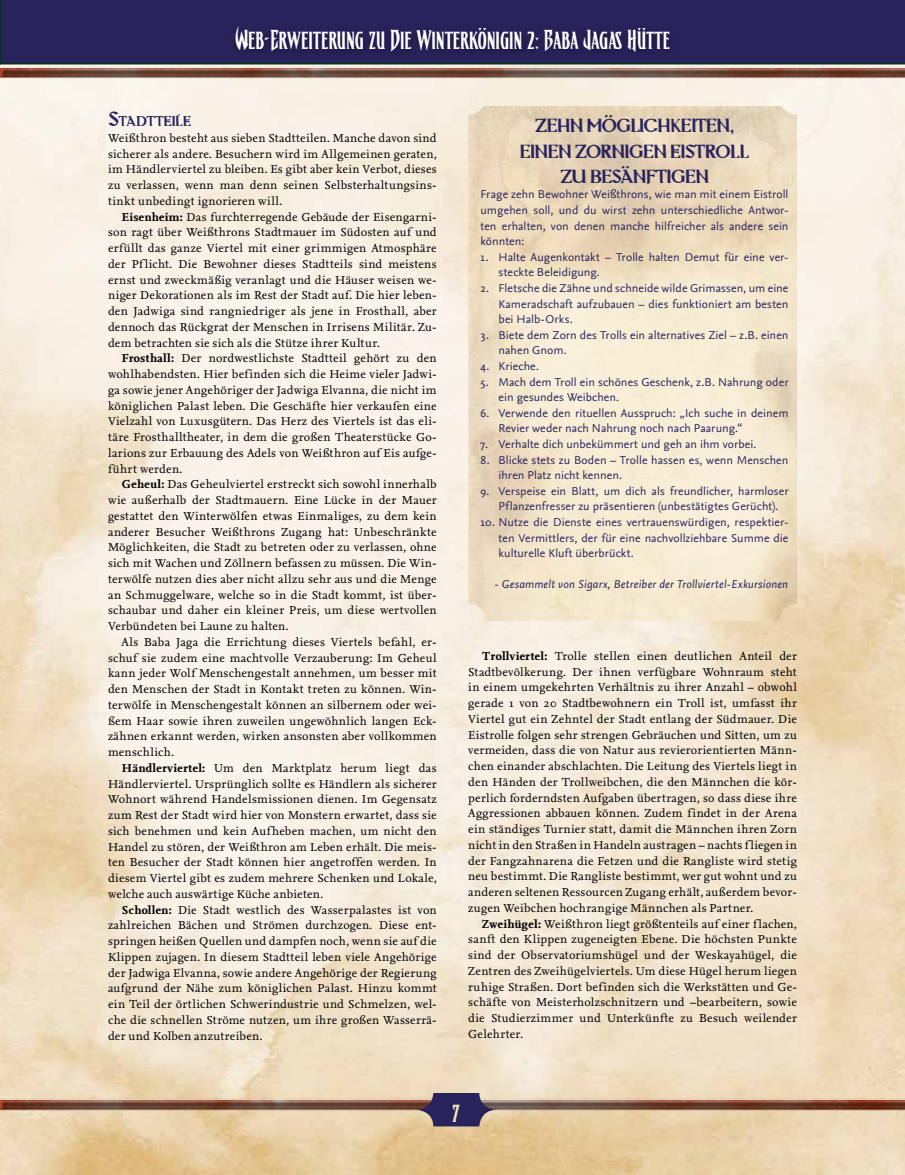
<style>
.page{position:relative;width:905px;height:1175px;background:#fff}
.page>*{position:absolute;margin:0;border:0;box-sizing:border-box;transform-origin:0 0}
.t1{font:24px "CC Treacherous Corners";color:#fff}
.t2{font:24px "CC Treacherous Curves";color:#f0e9bb}
.t3{font:22.35px/25.2px "Aberration";letter-spacing:-.045em;color:#29235c;text-align:center}
.t4{font:16.8px "Aberration";letter-spacing:-.02em;color:#29235c}
.t5{font:12px/15.8px "Nexus Serif OT";letter-spacing:.02em;color:#000;text-align:justify}
.t6{font:11.85px/15.6px "Nexus Sans OT";letter-spacing:.005em;color:#29235c}
.t7{font:italic 11.85px "Nexus Sans OT";letter-spacing:.015em;color:#29235c}
.s1{font-family:"CC Treacherous Curves"}
.s2{font-size:24px}
.s3{font-weight:700}
</style>
<div class="page">
<img style="left:1px;top:1072px;width:903px;height:40px">
<div style="left:1px;top:0;width:903px;height:40px;background:#29235c"></div>
<svg style="left:0;top:0;width:1px;height:40px"></svg>
<img style="left:0;top:40px;width:904px;height:40px">
<img style="left:0;top:1072px;width:1px;height:40px">
<div style="left:229px;top:22px;width:449px;height:39px;background:#000;opacity:.45"></div>
<svg style="left:415px;top:1093px;width:82px;height:33px;background:#62556f"></svg>
<h1 class="t1" style="left:235px;top:26px;width:436px"><span class="s1">W</span>eb-<span class="s1">E</span>rweiterung zu <span class="s1">D</span>ie Winterkönigin 2: <span class="s1">B</span>aba <span class="s1">J</span>agas <span class="s1">H</span>ütte</h1>
<h3 class="t4" style="left:108px;top:110px;width:84px"><span class="s2">S</span>tadtteile</h3>
<p class="t5" style="left:108px;top:130px;width:330px">Weißthron besteht aus sieben Stadtteilen. Manche davon sind sicherer als andere. Besuchern wird im Allgemeinen geraten, im Händlerviertel zu bleiben. Es gibt aber kein Verbot, dieses zu verlassen, wenn man denn seinen Selbsterhaltungsins&shy;tinkt unbedingt ignorieren will.</p>
<p class="t5" style="left:108px;top:209px;width:330px;text-indent:14px"><span class="s3">Eisenheim:</span> Das furchterregende Gebäude der Eisengarni&shy;son ragt über Weißthrons Stadtmauer im Südosten auf und erfüllt das ganze Viertel mit einer grimmigen Atmosphäre der Pf licht. Die Bewohner dieses Stadtteils sind meistens ernst und zweckmäßig veranlagt und die Häuser weisen we&shy;niger Dekorationen als im Rest der Stadt auf. Die hier leben&shy;den Jadwiga sind rangniedriger als jene in Frosthall, aber dennoch das Rückgrat der Menschen in Irrisens Militär. Zu&shy;dem betrachten sie sich als die Stütze ihrer Kultur.</p>
<p class="t5" style="left:108px;top:350px;width:330px;text-indent:14px"><span class="s3">Frosthall:</span> Der nordwestlichste Stadtteil gehört zu den wohlhabendsten. Hier befinden sich die Heime vieler Jadwi&shy;ga sowie jener Angehöriger der Jadwiga Elvanna, die nicht im königlichen Palast leben. Die Geschäfte hier verkaufen eine Vielzahl von Luxusgütern. Das Herz des Viertels ist das eli&shy;täre Frosthalltheater, in dem die großen Theaterstücke Go&shy;larions zur Erbauung des Adels von Weißthron auf Eis aufge&shy;führt werden.</p>
<p class="t5" style="left:108px;top:476px;width:330px;text-indent:14px"><span class="s3">Geheul:</span> Das Geheulviertel erstreckt sich sowohl innerhalb wie außerhalb der Stadtmauern. Eine Lücke in der Mauer gestattet den Winterwölfen etwas Einmaliges, zu dem kein anderer Besucher Weißthrons Zugang hat: Unbeschränkte Möglichkeiten, die Stadt zu betreten oder zu verlassen, ohne sich mit Wachen und Zöllnern befassen zu müssen. Die Win&shy;terwölfe nutzen dies aber nicht allzu sehr aus und die Menge an Schmuggelware, welche so in die Stadt kommt, ist über&shy;schaubar und daher ein kleiner Preis, um diese wertvollen Verbündeten bei Laune zu halten.</p>
<p class="t5" style="left:108px;top:634px;width:330px;text-indent:14px">Als Baba Jaga die Errichtung dieses Viertels befahl, er&shy;schuf sie zudem eine machtvolle Verzauberung: Im Geheul kann jeder Wolf Menschengestalt annehmen, um besser mit den Menschen der Stadt in Kontakt treten zu können. Win&shy;terwölfe in Menschengestalt können an silbernem oder wei&shy;ßem Haar sowie ihren zuweilen ungewöhnlich langen Eck&shy;zähnen erkannt werden, wirken ansonsten aber vollkommen menschlich.</p>
<p class="t5" style="left:108px;top:760px;width:330px;text-indent:14px"><span class="s3">Händlerviertel:</span> Um den Marktplatz herum liegt das Händlerviertel. Ursprünglich sollte es Händlern als sicherer Wohnort während Handelsmissionen dienen. Im Gegensatz zum Rest der Stadt wird hier von Monstern erwartet, dass sie sich benehmen und kein Auf heben machen, um nicht den Handel zu stören, der Weißthron am Leben erhält. Die meis&shy;ten Besucher der Stadt können hier angetroffen werden. In diesem Viertel gibt es zudem mehrere Schenken und Lokale, welche auch auswärtige Küche anbieten.</p>
<p class="t5" style="left:108px;top:901px;width:330px;text-indent:14px"><span class="s3">Schollen:</span> Die Stadt westlich des Wasserpalastes ist von zahlreichen Bächen und Strömen durchzogen. Diese ent&shy;springen heißen Quellen und dampfen noch, wenn sie auf die Klippen zujagen. In diesem Stadtteil leben viele Angehörige der Jadwiga Elvanna, sowie andere Angehörige der Regierung aufgrund der Nähe zum königlichen Palast. Hinzu kommt ein Teil der örtlichen Schwerindustrie und Schmelzen, wel&shy;che die schnellen Ströme nutzen, um ihre großen Wasserrä&shy;der und Kolben anzutreiben.</p>
<h2 class="t3" style="left:519px;top:112px;width:232px">ZEHN MÖGLICHKEITEN,<br>EINEN ZORNIGEN EISTROLL<br>ZU BESÄNFTIGEN</h2>
<p class="t6" style="left:480px;top:186px;width:309px;text-align:justify">Frage zehn Bewohner Weißthrons, wie man mit einem Eistroll umgehen soll, und du wirst zehn unterschiedliche Antwor&shy;ten erhalten, von denen manche hilfreicher als andere sein könnten:</p>
<p class="t6" style="left:498px;top:249px;width:291px;text-indent:-18px">1. Halte Augenkontakt – Trolle halten Demut für eine ver&shy;steckte Beleidigung.</p>
<p class="t6" style="left:498px;top:280px;width:291px;text-align:justify;text-indent:-18px">2. Fletsche die Zähne und schneide wilde Grimassen, um eine Kameradschaft aufzubauen – dies funktioniert am besten bei Halb-Orks.</p>
<p class="t6" style="left:498px;top:327px;width:291px;text-indent:-18px">3. Biete dem Zorn des Trolls ein alternatives Ziel – z.B. einen nahen Gnom.</p>
<p class="t6" style="left:480px;top:358px;width:60px">4. Krieche.</p>
<p class="t6" style="left:498px;top:374px;width:291px;text-indent:-18px">5. Mach dem Troll ein schönes Geschenk, z.B. Nahrung oder ein gesundes Weibchen.</p>
<p class="t6" style="left:498px;top:405px;width:291px;text-indent:-18px">6. Verwende den rituellen Ausspruch: „Ich suche in deinem<br>Revier weder nach Nahrung noch nach Paarung.“</p>
<p class="t6" style="left:480px;top:436px;width:277px">7. Verhalte dich unbekümmert und geh an ihm vorbei.</p>
<p class="t6" style="left:498px;top:452px;width:291px;text-indent:-18px">8. Blicke stets zu Boden – Trolle hassen es, wenn Menschen ihren Platz nicht kennen.</p>
<p class="t6" style="left:498px;top:483px;width:291px;text-indent:-18px">9. Verspeise ein Blatt, um dich als freundlicher, harmloser<br>Pflanzenfresser zu präsentieren (unbestätigtes Gerücht).</p>
<p class="t6" style="left:498px;top:514px;width:291px;text-align:justify;text-indent:-18px">10. Nutze die Dienste eines vertrauenswürdigen, respektier&shy;ten Vermittlers, der für eine nachvollziehbare Summe die kulturelle Kluft überbrückt.</p>
<p class="t7" style="left:494px;top:577px;width:295px">- Gesammelt von Sigarx, Betreiber der Trollviertel-Exkursionen</p>
<p class="t5" style="left:468px;top:648px;width:330px;text-indent:14px"><span class="s3">Trollviertel:</span> Trolle stellen einen deutlichen Anteil der Stadtbevölkerung. Der ihnen verfügbare Wohnraum steht in einem umgekehrten Verhältnis zu ihrer Anzahl – obwohl gerade 1 von 20 Stadtbewohnern ein Troll ist, umfasst ihr Viertel gut ein Zehntel der Stadt entlang der Südmauer. Die Eistrolle folgen sehr strengen Gebräuchen und Sitten, um zu vermeiden, dass die von Natur aus revierorientierten Männ&shy;chen einander abschlachten. Die Leitung des Viertels liegt in den Händen der Trollweibchen, die den Männchen die kör&shy;perlich forderndsten Aufgaben übertragen, so dass diese ihre Aggressionen abbauen können. Zudem findet in der Arena ein ständiges Turnier statt, damit die Männchen ihren Zorn nicht in den Straßen in Handeln austragen – nachts f liegen in der Fangzahnarena die Fetzen und die Rangliste wird stetig neu bestimmt. Die Rangliste bestimmt, wer gut wohnt und zu anderen seltenen Ressourcen Zugang erhält, außerdem bevor&shy;zugen Weibchen hochrangige Männchen als Partner.</p>
<p class="t5" style="left:468px;top:915px;width:330px;text-indent:14px"><span class="s3">Zweihügel:</span> Weißthron liegt größtenteils auf einer f lachen, sanft den Klippen zugeneigten Ebene. Die höchsten Punkte sind der Observatoriumshügel und der Weskayahügel, die Zentren des Zweihügelviertels. Um diese Hügel herum liegen ruhige Straßen. Dort befinden sich die Werkstätten und Ge&shy;schäfte von Meisterholzschnitzern und –bearbeitern, sowie die Studierzimmer und Unterkünfte zu Besuch weilender Gelehrter.</p>
<h1 class="t2" style="left:452px;top:1098px;width:9px">7</h1>
</div>
